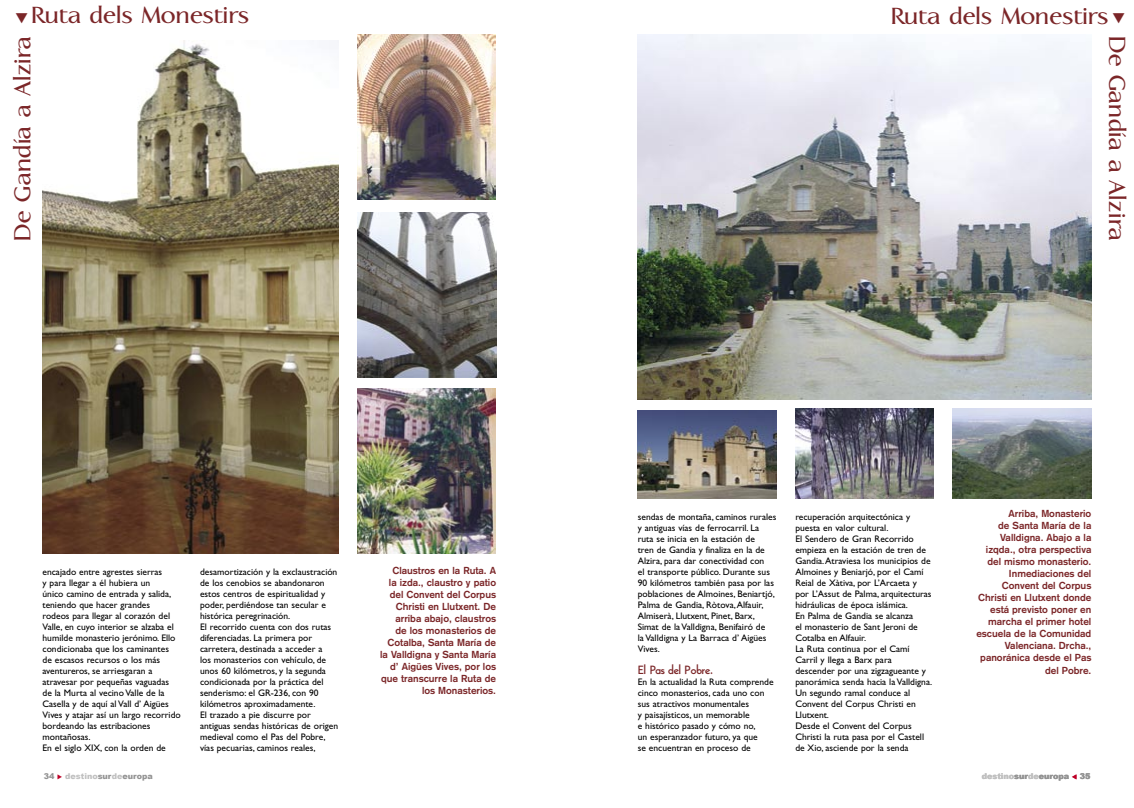
<style>
.page{position:relative;width:1134px;height:808px;background:#fff}
.page>*{position:absolute;margin:0;border:0;box-sizing:border-box;transform-origin:0 0}
.Entradilla{font:600 30px "Aperto";color:#7b2628}
.Entradilla-2{font:14px "Cable";color:#7b2628}
.Pie_largo_de_foto{font:700 10px/12px "Akzidenz Grotesk";color:#7b2628;text-align:right}
.Entradilla-3{font:9.5px/11px "Gill Sans";color:#000}
.t1{font:900 8px "Arial";color:#939393}
.s1{color:#be0027}
.s2{color:#c0c0c0}
</style>
<div class="page">
<img style="left:638px;top:410px;width:138px;height:88px">
<img style="left:795px;top:408px;width:139px;height:90px">
<img style="left:953px;top:408px;width:138px;height:90px">
<img style="left:358px;top:34px;width:137px;height:165px">
<img style="left:358px;top:212px;width:138px;height:165px">
<img style="left:358px;top:388px;width:137px;height:165px">
<img style="left:43px;top:41px;width:296px;height:512px">
<img style="left:638px;top:34px;width:453px;height:365px">
<p class="Entradilla" style="left:32px;top:-5px;width:219px">Ruta dels Monestirs</p>
<p class="Entradilla" style="left:3px;top:241px;width:206px;rotate:-90deg">De Gandía a Alzira</p>
<p class="Entradilla-3" style="left:43px;top:566px;width:140px">encajado entre agrestes sierras<br>y para llegar a él hubiera un<br>único camino de entrada y salida, teniendo que hacer grandes<br>rodeos para llegar al corazón del<br>Valle, en cuyo interior se alzaba el humilde monasterio jerónimo. Ello condicionaba que los caminantes<br>de escasos recursos o los más aventureros, se arriesgaran a atravesar por pequeñas vaguadas de la Murta al vecino Valle de la<br>Casella y de aquí al Vall d’ Aigües<br>Vives y atajar así un largo recorrido bordeando las estribaciones montañosas.</p>
<p class="Entradilla-3" style="left:43px;top:742px;width:125px">En el siglo XIX, con la orden de</p>
<p class="t1" style="left:44px;top:771px;width:110px">34 <span class="s1">◆</span> <span class="s2">destino</span>sur<span class="s2">de</span>europa</p>
<p class="Entradilla-3" style="left:200px;top:566px;width:139px">desamortización y la exclaustración de los cenobios se abandonaron estos centros de espiritualidad y poder, perdiéndose tan secular e histórica peregrinación.</p>
<p class="Entradilla-3" style="left:200px;top:621px;width:140px">El recorrido cuenta con dos rutas diferenciadas. La primera por carretera, destinada a acceder a<br>los monasterios con vehículo, de unos 60 kilómetros, y la segunda condicionada por la práctica del senderismo: el GR-236, con 90 kilómetros aproximadamente.<br>El trazado a pie discurre por antiguas sendas históricas de origen medieval como el Pas del Pobre, vías pecuarias, caminos reales,</p>
<p class="Pie_largo_de_foto" style="left:380px;top:564px;width:117px">Claustros en la Ruta. A<br>la izda., claustro y patio del Convent del Corpus<br>Christi en Llutxent. De arriba abajo, claustros<br>de los monasterios de<br>Cotalba, Santa María de la Valldigna y Santa María d’ Aigües Vives, por los que transcurre la Ruta de los Monasterios.</p>
<p class="Entradilla" style="left:891px;top:-4px;width:219px">Ruta dels Monestirs</p>
<p class="Entradilla" style="left:1137px;top:36px;width:206px;rotate:90deg">De Gandía a Alzira</p>
<p class="Entradilla-3" style="left:638px;top:511px;width:140px">sendas de montaña, caminos rurales y antiguas vías de ferrocarril. La ruta se inicia en la estación de<br>tren de Gandia y finaliza en la de<br>Alzira, para dar conectividad con<br>el transporte público. Durante sus<br>90 kilómetros también pasa por las poblaciones de Almoines, Beniartjó,<br>Palma de Gandia, Ròtova, Alfauir,<br>Almiserà, Llutxent, Pinet, Barx,<br>Simat de la Valldigna, Benifairó de<br>la Valldigna y La Barraca d’ Aigües<br>Vives.</p>
<p class="Entradilla-2" style="left:638px;top:663px;width:77px">El Pas del Pobre.</p>
<p class="Entradilla-3" style="left:638px;top:676px;width:137px">En la actualidad la Ruta comprende cinco monasterios, cada uno con sus atractivos monumentales<br>y paisajísticos, un memorable<br>e histórico pasado y cómo no,<br>un esperanzador futuro, ya que<br>se encuentran en proceso de</p>
<p class="Entradilla-3" style="left:795px;top:511px;width:116px">recuperación arquitectónica y puesta en valor cultural.</p>
<p class="Entradilla-3" style="left:795px;top:533px;width:138px">El Sendero de Gran Recorrido empieza en la estación de tren de<br>Gandia. Atraviesa los municipios de<br>Almoines y Beniarjó, por el Camí<br>Reial de Xàtiva, por L’Arcaeta y por L’Assut de Palma, arquitecturas hidráulicas de época islámica.<br>En Palma de Gandia se alcanza<br>el monasterio de Sant Jeroni de<br>Cotalba en Alfauir.</p>
<p class="Entradilla-3" style="left:795px;top:643px;width:138px">La Ruta continua por el Camí<br>Carril y llega a Barx para descender por una zigzagueante y panorámica senda hacia la Valldigna.<br>Un segundo ramal conduce al<br>Convent del Corpus Christi en<br>Llutxent.</p>
<p class="Entradilla-3" style="left:795px;top:720px;width:130px">Desde el Convent del Corpus<br>Christi la ruta pasa por el Castell de Xio, asciende por la senda</p>
<p class="Pie_largo_de_foto" style="left:976px;top:507px;width:116px">Arriba, Monasterio<br>de Santa María de la<br>Valldigna. Abajo a la izqda., otra perspectiva del mismo monasterio.<br>Inmediaciones del<br>Convent del Corpus<br>Christi en Llutxent donde está previsto poner en marcha el primer hotel escuela de la Comunidad<br>Valenciana. Drcha., panoránica desde el Pas del Pobre.</p>
<p class="t1" style="left:982px;top:771px;width:110px"><span class="s2">destino</span>sur<span class="s2">de</span>europa <span class="s1">▼</span> 35</p>
</div>
